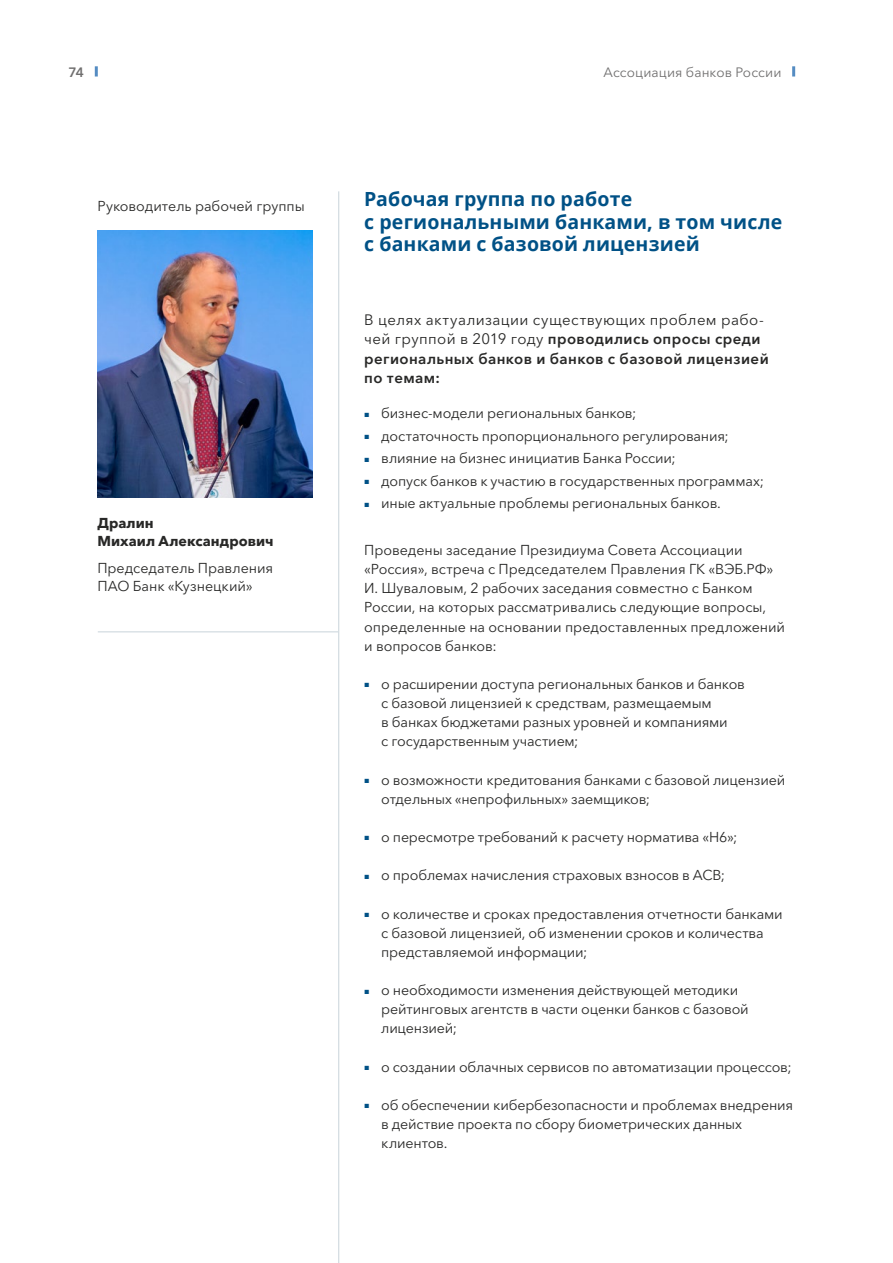
<style>
.page{position:relative;width:893px;height:1263px;background:#fff}
.page>*{position:absolute;margin:0;border:0;box-sizing:border-box;transform-origin:0 0}
.t1{font:700 19.5px/22.5px "Open Sans";letter-spacing:.01em;color:#005186}
.t2{font:600 15px/19.2px "Avenir Next Cyr";letter-spacing:.025em;color:#282827}
.t3{font:14.25px/19.2px "Avenir Next Cyr";letter-spacing:-.01em;color:#282827}
.t4{font:700 14.25px/18.3px "Avenir Next Cyr";letter-spacing:.005em;color:#282827}
.t5{font:13.5px "Avenir Next Cyr";letter-spacing:.005em;color:#706f6f}
.t6{font:600 13.5px "Avenir Next Cyr";color:#706f6f}
.s1{font-weight:400}
.s2{font-family:"Arial";font-size:9px;color:#005186}
</style>
<div class="page">
<svg style="left:792px;top:66px;width:3px;height:11px"></svg>
<svg style="left:95px;top:66px;width:3px;height:11px"></svg>
<hr style="left:338px;top:191px;width:1px;height:1072px;background:#c8d3da">
<img style="left:97px;top:230px;width:216px;height:268px">
<hr style="left:98px;top:631px;width:240px;height:1px;background:#c8d3da">
<p class="t6" style="left:69px;top:64px;width:17px">74</p>
<p class="t5" style="left:603px;top:64px;width:180px">Ассоциация банков России</p>
<p class="t3" style="left:97px;top:196px;width:209px">Руководитель рабочей группы</p>
<p class="t4" style="left:97px;top:514px;width:178px">Дралин<br>Михаил Александрович</p>
<p class="t3" style="left:97px;top:559px;width:177px;line-height:18.3px">Председатель Правления<br>ПАО Банк «Кузнецкий»</p>
<h1 class="t1" style="left:364px;top:187px;width:420px">Рабочая группа по работе<br>с региональными банками, в том числе с банками с базовой лицензией</h1>
<p class="t2" style="left:364px;top:310px;width:406px"><span class="s1">В целях актуализации существующих проблем рабо&shy;чей группой в 2019 году</span> проводились опросы среди региональных банков и банков с базовой лицензией по темам:</p>
<p class="t3" style="left:364px;top:403px;width:273px"><span class="s2">■</span> бизнес-модели региональных банков;</p>
<p class="t3" style="left:364px;top:426px;width:366px"><span class="s2">■</span> достаточность пропорционального регулирования;</p>
<p class="t3" style="left:364px;top:449px;width:313px"><span class="s2">■</span> влияние на бизнес инициатив Банка России;</p>
<p class="t3" style="left:364px;top:471px;width:401px"><span class="s2">■</span> допуск банков к участию в государственных программах;</p>
<p class="t3" style="left:364px;top:494px;width:358px"><span class="s2">■</span> иные актуальные проблемы региональных банков.</p>
<p class="t3" style="left:364px;top:540px;width:422px">Проведены заседание Президиума Совета Ассоциации «Россия», встреча с Председателем Правления ГК «ВЭБ.РФ» И. Шуваловым, 2 рабочих заседания совместно с Банком России, на которых рассматривались следующие вопросы, определенные на основании предоставленных предложений и вопросов банков:</p>
<p class="t3" style="left:381px;top:674px;width:365px;text-indent:-17px"><span class="s2">■</span> о расширении доступа региональных банков и банков с базовой лицензией к средствам, размещаемым<br>в банках бюджетами разных уровней и компаниями<br>с государственным участием;</p>
<p class="t3" style="left:381px;top:770px;width:405px;text-indent:-17px"><span class="s2">■</span> о возможности кредитования банками с базовой лицензией отдельных «непрофильных» заемщиков;</p>
<p class="t3" style="left:364px;top:827px;width:375px"><span class="s2">■</span> о пересмотре требований к расчету норматива «Н6»;</p>
<p class="t3" style="left:364px;top:866px;width:362px"><span class="s2">■</span> о проблемах начисления страховых взносов в АСВ;</p>
<p class="t3" style="left:381px;top:904px;width:403px;text-indent:-17px"><span class="s2">■</span> о количестве и сроках предоставления отчетности банками с базовой лицензией, об изменении сроков и количества представляемой информации;</p>
<p class="t3" style="left:381px;top:980px;width:369px;text-indent:-17px"><span class="s2">■</span> о необходимости изменения действующей методики рейтинговых агентств в части оценки банков с базовой лицензией;</p>
<p class="t3" style="left:364px;top:1057px;width:429px"><span class="s2">■</span> о создании облачных сервисов по автоматизации процессов;</p>
<p class="t3" style="left:381px;top:1095px;width:413px;text-indent:-17px"><span class="s2">■</span> об обеспечении кибербезопасности и проблемах внедрения в действие проекта по сбору биометрических данных клиентов.</p>
</div>
